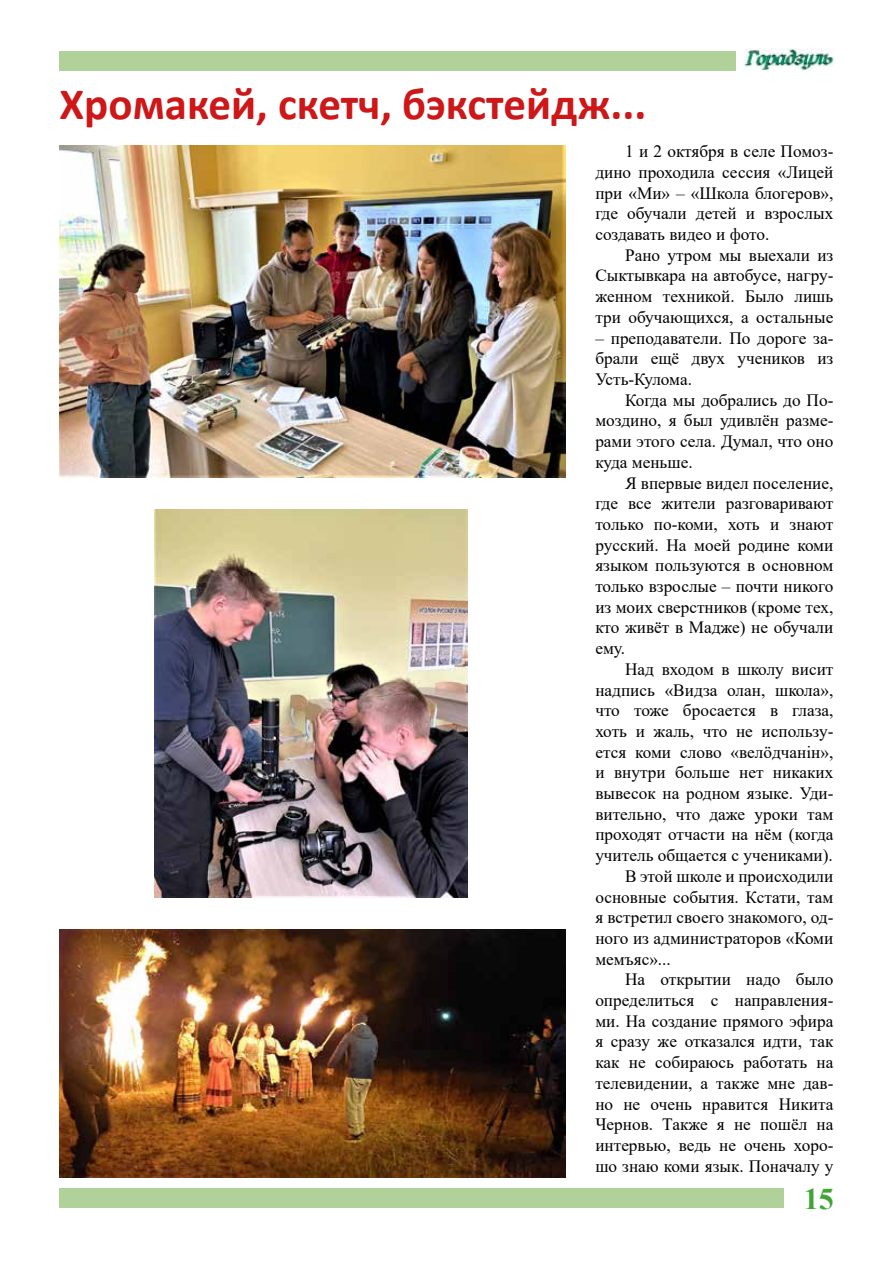
<style>
.page{position:relative;width:893px;height:1263px;background:#fff}
.page>*{position:absolute;margin:0;border:0;box-sizing:border-box;transform-origin:0 0}
.t1{font:700 45px "Calibri";color:#cd1719}
.t2{font:700 30px "Times New Roman";color:#3fa535}
.t3{font:17.25px/20.7px "Times New Roman";color:#000;text-align:justify}
</style>
<div class="page">
<img style="left:744px;top:49px;width:89px;height:21px">
<div style="left:60px;top:1188px;width:724px;height:20px;background:#b0d199"></div>
<div style="left:60px;top:51px;width:676px;height:20px;background:#b0d199"></div>
<img style="left:60px;top:145px;width:506px;height:333px">
<img style="left:60px;top:929px;width:506px;height:249px">
<img style="left:154px;top:509px;width:314px;height:389px">
<h1 class="t1" style="left:60px;top:72px;width:589px">Хромакей, скетч, бэкстейдж...</h1>
<p class="t3" style="left:595px;top:141px;width:240px;text-indent:30px">1 и 2 октября в селе Помоз&shy;дино проходила сессия «Лицей при «Ми» – «Школа блогеров», где обучали детей и взрослых создавать видео и фото.</p>
<p class="t3" style="left:595px;top:244px;width:240px;text-indent:30px">Рано утром мы выехали из Сыктывкара на автобусе, нагру&shy;женном техникой. Было лишь три обучающихся, а остальные</p>
<p class="t3" style="left:595px;top:327px;width:240px">– преподаватели. По дороге за&shy;брали ещё двух учеников из Усть-Кулома.</p>
<p class="t3" style="left:595px;top:389px;width:240px;text-indent:30px">Когда мы добрались до По&shy;моздино, я был удивлён разме&shy;рами этого села. Думал, что оно куда меньше.</p>
<p class="t3" style="left:595px;top:472px;width:240px;text-indent:30px">Я впервые видел поселение, где все жители разговаривают только по-коми, хоть и знают русский. На моей родине коми языком пользуются в основном только взрослые – почти никого из моих сверстников (кроме тех, кто живёт в Мадже) не обучали ему.</p>
<p class="t3" style="left:625px;top:658px;width:210px">Над входом в школу висит</p>
<p class="t3" style="left:595px;top:679px;width:240px">надпись «Видза олан, школа»,</p>
<p class="t3" style="left:595px;top:699px;width:240px">что тоже бросается в глаза,</p>
<p class="t3" style="left:595px;top:720px;width:240px">хоть и жаль, что не использу-</p>
<p class="t3" style="left:595px;top:741px;width:240px">ется коми слово «велӧдчанін»,</p>
<p class="t3" style="left:595px;top:762px;width:240px">и внутри больше нет никаких</p>
<p class="t3" style="left:595px;top:782px;width:240px">вывесок на родном языке. Уди-</p>
<p class="t3" style="left:595px;top:803px;width:240px">вительно, что даже уроки там</p>
<p class="t3" style="left:595px;top:824px;width:240px">проходят отчасти на нём (когда</p>
<p class="t3" style="left:595px;top:844px;width:239px">учитель общается с учениками).</p>
<p class="t3" style="left:625px;top:865px;width:210px">В этой школе и происходили</p>
<p class="t3" style="left:595px;top:886px;width:240px">основные события. Кстати, там</p>
<p class="t3" style="left:595px;top:906px;width:240px">я встретил своего знакомого, од-</p>
<p class="t3" style="left:595px;top:927px;width:240px">ного из администраторов «Коми</p>
<p class="t3" style="left:595px;top:948px;width:77px">мемъяс»...</p>
<p class="t3" style="left:625px;top:969px;width:210px">На открытии надо было</p>
<p class="t3" style="left:595px;top:989px;width:240px">определиться с направления-</p>
<p class="t3" style="left:595px;top:1010px;width:240px">ми. На создание прямого эфира</p>
<p class="t3" style="left:595px;top:1031px;width:240px">я сразу же отказался идти, так</p>
<p class="t3" style="left:595px;top:1051px;width:240px">как не собираюсь работать на</p>
<p class="t3" style="left:595px;top:1072px;width:240px">телевидении, а также мне дав-</p>
<p class="t3" style="left:595px;top:1093px;width:240px">но не очень нравится Никита</p>
<p class="t3" style="left:595px;top:1113px;width:240px">Чернов. Также я не пошёл на</p>
<p class="t3" style="left:595px;top:1134px;width:240px">интервью, ведь не очень хоро-</p>
<p class="t3" style="left:595px;top:1155px;width:240px">шо знаю коми язык. Поначалу у</p>
<h2 class="t2" style="left:804px;top:1177px;width:31px">15</h2>
</div>
